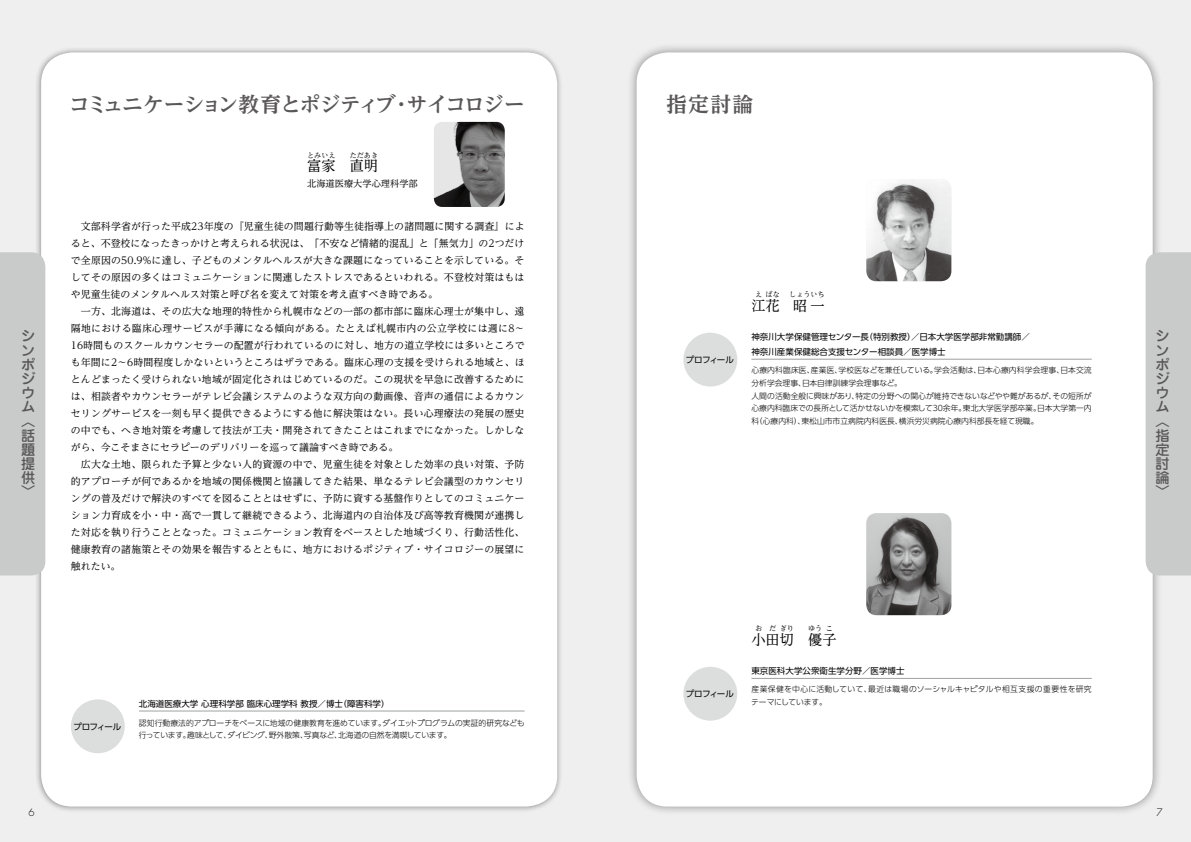
<style>
.page{position:relative;width:1191px;height:842px;background:#fff}
.page>*{position:absolute;margin:0;border:0;box-sizing:border-box;transform-origin:0 0}
.t1{font:700 20.6px "UD Reimin Pr 6 N";letter-spacing:-.06em;color:#595757}
.t2{font:700 20.6px "UD Reimin Pr 6 N";letter-spacing:-.03em;color:#595757}
.t3{font:500 14.2px/14.2px "Jun 34 Pro";color:#595757;text-align:justify}
.t4{font:14.2px "UD Reimin Pr 6 N";color:#000}
.t5{font:9.9px/17px "UD Reimin Pr 6 N";letter-spacing:.015em;color:#000}
.t6{font:300 9.9px "Futura Std";color:#000}
.t7{font:9.2px "UD Reimin Pr 6 N";color:#000}
.t8{font:8.5px/14.9px "UD Shin Go Pr 6 N";color:#000}
.t9{font:300 7.8px/12.8px "UD Shin Go Pr 6 N";color:#000}
.t10{font:300 7.8px/12.8px "UD Shin Go Pr 6 N";letter-spacing:-.02em;color:#000}
.t11{font:300 7.8px/12.8px "UD Shin Go Pr 6 N";letter-spacing:.03em;color:#000}
.t12{font:7.1px "UD Reimin Pr 6 N";color:#000}
</style>
<div class="page">
<div style="left:595px;top:0;width:596px;height:842px;background:#efefef"></div>
<div style="left:627px;top:43px;width:535px;height:773px;background:#000;opacity:.4"></div>
<div style="left:636px;top:52px;width:516px;height:754px;background:#fff;border-radius:31px"></div>
<div style="left:0;top:0;width:595px;height:842px;background:#efefef"></div>
<div style="left:35px;top:46px;width:528px;height:767px;background:#000;opacity:.4"></div>
<div style="left:41px;top:52px;width:516px;height:754px;background:#fff;border-radius:31px"></div>
<div style="left:1145px;top:252px;width:46px;height:323px;background:#c9caca"></div>
<div style="left:0;top:252px;width:45px;height:323px;background:#c9caca"></div>
<hr style="left:139px;top:711px;width:385px;height:1px;background:#9fa0a0">
<hr style="left:751px;top:678px;width:340px;height:1px;background:#9fa0a0">
<hr style="left:751px;top:359px;width:340px;height:1px;background:#9fa0a0">
<div style="left:71px;top:699px;width:54px;height:54px;background:#dcdddd;border-radius:50%"></div>
<div style="left:683px;top:667px;width:54px;height:54px;background:#dcdddd;border-radius:50%"></div>
<div style="left:683px;top:333px;width:54px;height:54px;background:#dcdddd;border-radius:50%"></div>
<img style="left:434px;top:122px;width:71px;height:85px">
<img style="left:866px;top:179px;width:85px;height:102px">
<img style="left:866px;top:513px;width:85px;height:102px">
<h1 class="t1" style="left:69px;top:87px;width:457px">コミュニケーション教育とポジティブ・サイコロジー</h1>
<h1 class="t2" style="left:666px;top:87px;width:88px">指定討論</h1>
<p class="t12" style="left:350px;top:149px;width:30px">ただあき</p>
<p class="t7" style="left:307px;top:176px;width:112px">北海道医療大学心理科学部</p>
<p class="t12" style="left:307px;top:149px;width:30px">とみいえ</p>
<h2 class="t4" style="left:307px;top:154px;width:30px">富家</h2>
<h2 class="t4" style="left:350px;top:154px;width:30px">直明</h2>
<p class="t5" style="left:71px;top:217px;width:455px">　文部科学省が行った平成23年度の『児童生徒の問題行動等生徒指導上の諸問題に関する調査』によると、不登校になったきっかけと考えられる状況は、「不安など情緒的混乱」と「無気力」の2つだけで全原因の50.9%に達し、子どものメンタルヘルスが大きな課題になっていることを示している。そしてその原因の多くはコミュニケーションに関連したストレスであるといわれる。不登校対策はもはや児童生徒のメンタルヘルス対策と呼び名を変えて対策を考え直すべき時である。<br>　一方、北海道は、その広大な地理的特性から札幌市などの一部の都市部に臨床心理士が集中し、遠隔地における臨床心理サービスが手薄になる傾向がある。たとえば札幌市内の公立学校には週に8〜16時間ものスクールカウンセラーの配置が行われているのに対し、地方の道立学校には多いところでも年間に2〜6時間程度しかないというところはザラである。臨床心理の支援を受けられる地域と、ほとんどまったく受けられない地域が固定化されはじめているのだ。この現状を早急に改善するためには、相談者やカウンセラーがテレビ会議システムのような双方向の動画像、音声の通信によるカウンセリングサービスを一刻も早く提供できるようにする他に解決策はない。長い心理療法の発展の歴史の中でも、へき地対策を考慮して技法が工夫・開発されてきたことはこれまでになかった。しかしながら、今こそまさにセラピーのデリバリーを巡って議論すべき時である。<br>　広大な土地、限られた予算と少ない人的資源の中で、児童生徒を対象とした効率の良い対策、予防的アプローチが何であるかを地域の関係機関と協議してきた結果、単なるテレビ会議型のカウンセリングの普及だけで解決のすべてを図ることとはせずに、予防に資する基盤作りとしてのコミュニケーション力育成を小・中・高で一貫して継続できるよう、北海道内の自治体及び高等教育機関が連携した対応を執り行うこととなった。コミュニケーション教育をベースとした地域づくり、行動活性化、健康教育の諸施策とその効果を報告するとともに、地方におけるポジティブ・サイコロジーの展望に触れたい。</p>
<p class="t12" style="left:755px;top:289px;width:9px">え</p>
<p class="t12" style="left:765px;top:289px;width:16px">ばな</p>
<p class="t12" style="left:789px;top:289px;width:37px">しょういち</p>
<h2 class="t4" style="left:751px;top:294px;width:30px">江花</h2>
<h2 class="t4" style="left:793px;top:294px;width:33px">昭一</h2>
<h2 class="t3" style="left:21px;top:327px;width:16px">シンポジウム〈話題提供〉</h2>
<h2 class="t3" style="left:1155px;top:327px;width:16px">シンポジウム〈指定討論〉</h2>
<p class="t8" style="left:751px;top:329px;width:280px">神奈川大学保健管理センター長（特別教授）／日本大学医学部非常勤講師／神奈川産業保健総合支援センター相談員／医学博士</p>
<p class="t8" style="left:686px;top:352px;width:49px">プロフィール</p>
<p class="t9" style="left:751px;top:363px;width:342px">心療内科臨床医、産業医、学校医などを兼任している。学会活動は、日本心療内科学会理事、日本交流分析学会理事、日本自律訓練学会理事など。<br>人間の活動全般に興味があり、特定の分野への関心が維持できないなどやや難があるが、その短所が心療内科臨床での長所として活かせないかを模索して30余年。東北大学医学部卒業。日本大学第一内科（心療内科）、東松山市市立病院内科医長、横浜労災病院心療内科部長を経て現職。</p>
<p class="t12" style="left:755px;top:623px;width:9px">お</p>
<p class="t12" style="left:769px;top:623px;width:9px">だ</p>
<p class="t12" style="left:780px;top:623px;width:16px">ぎり</p>
<h2 class="t4" style="left:751px;top:628px;width:44px">小田切</h2>
<p class="t12" style="left:808px;top:623px;width:16px">ゆう</p>
<p class="t12" style="left:826px;top:623px;width:9px">こ</p>
<h2 class="t4" style="left:808px;top:628px;width:30px">優子</h2>
<p class="t8" style="left:73px;top:719px;width:49px">プロフィール</p>
<p class="t8" style="left:139px;top:696px;width:252px">北海道医療大学 心理科学部 臨床心理学科 教授／博士（障害科学）</p>
<p class="t10" style="left:139px;top:716px;width:387px">認知行動療法的アプローチをベースに地域の健康教育を進めています。ダイエットプログラムの実証的研究なども行っています。趣味として、ダイビング、野外散策、写真など、北海道の自然を満喫しています。</p>
<p class="t8" style="left:686px;top:686px;width:49px">プロフィール</p>
<p class="t8" style="left:751px;top:663px;width:155px">東京医科大学公衆衛生学分野／医学博士</p>
<p class="t11" style="left:751px;top:682px;width:342px">産業保健を中心に活動していて、最近は職場のソーシャルキャピタルや相互支援の重要性を研究テーマにしています。</p>
<p class="t6" style="left:28px;top:806px;width:8px">6</p>
<p class="t6" style="left:1156px;top:806px;width:8px">7</p>
</div>
